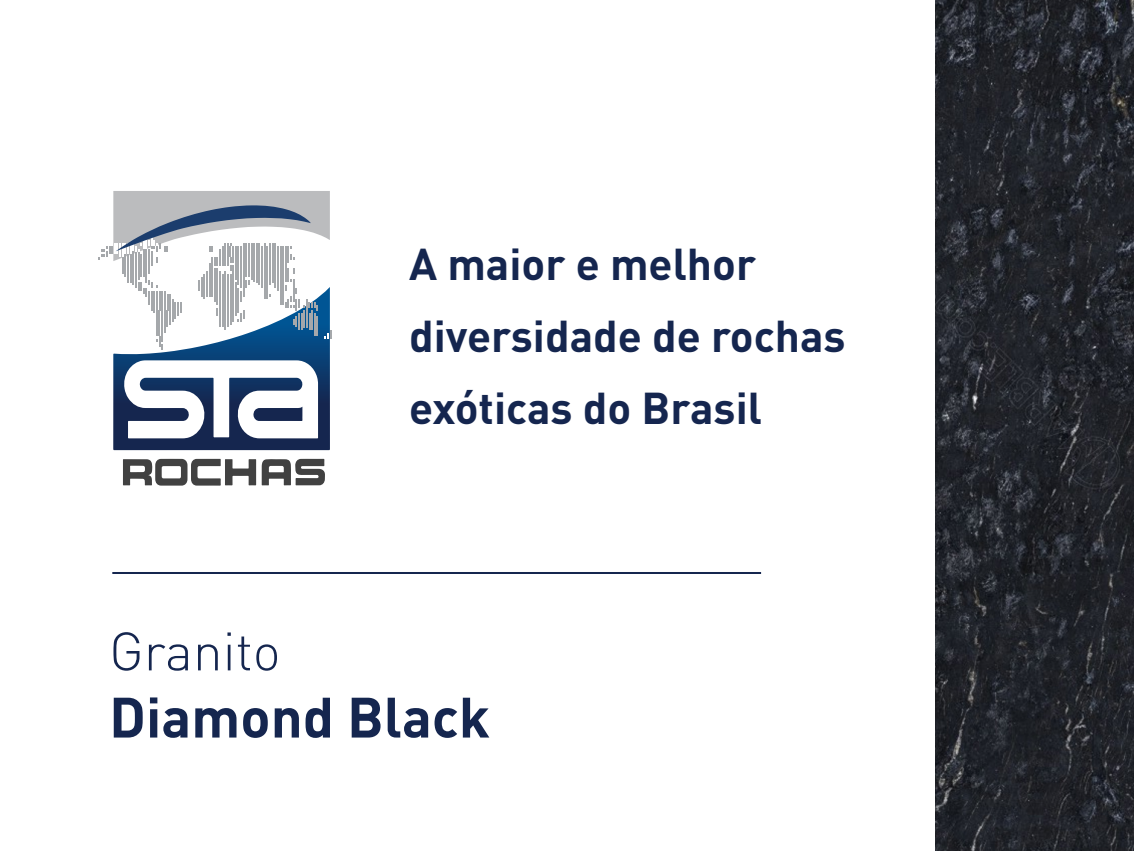
<style>
.page{position:relative;width:1134px;height:851px;background:#fff}
.page>*{position:absolute;margin:0;border:0;box-sizing:border-box;transform-origin:0 0}
.t1{font:700 55.9px "DIN Pro";color:#15264f}
.t2{font:300 53.2px "DIN Pro";color:#15264f}
.t3{font:700 44px/71.9px "DIN Pro";color:#15264f}
</style>
<div class="page">
<svg style="left:262px;top:459px;width:63px;height:26px"></svg>
<svg style="left:123px;top:459px;width:133px;height:26px"></svg>
<svg style="left:98px;top:191px;width:233px;height:259px"></svg>
<img style="left:935px;top:0;width:199px;height:850px">
<hr style="left:112px;top:572px;width:649px;height:2px;background:#15264f">
<p class="t3" style="left:409px;top:223px;width:438px">A maior e melhor diversidade de rochas exóticas do Brasil</p>
<p class="t2" style="left:109px;top:610px;width:173px">Granito</p>
<p class="t1" style="left:109px;top:670px;width:382px">Diamond Black</p>
</div>
